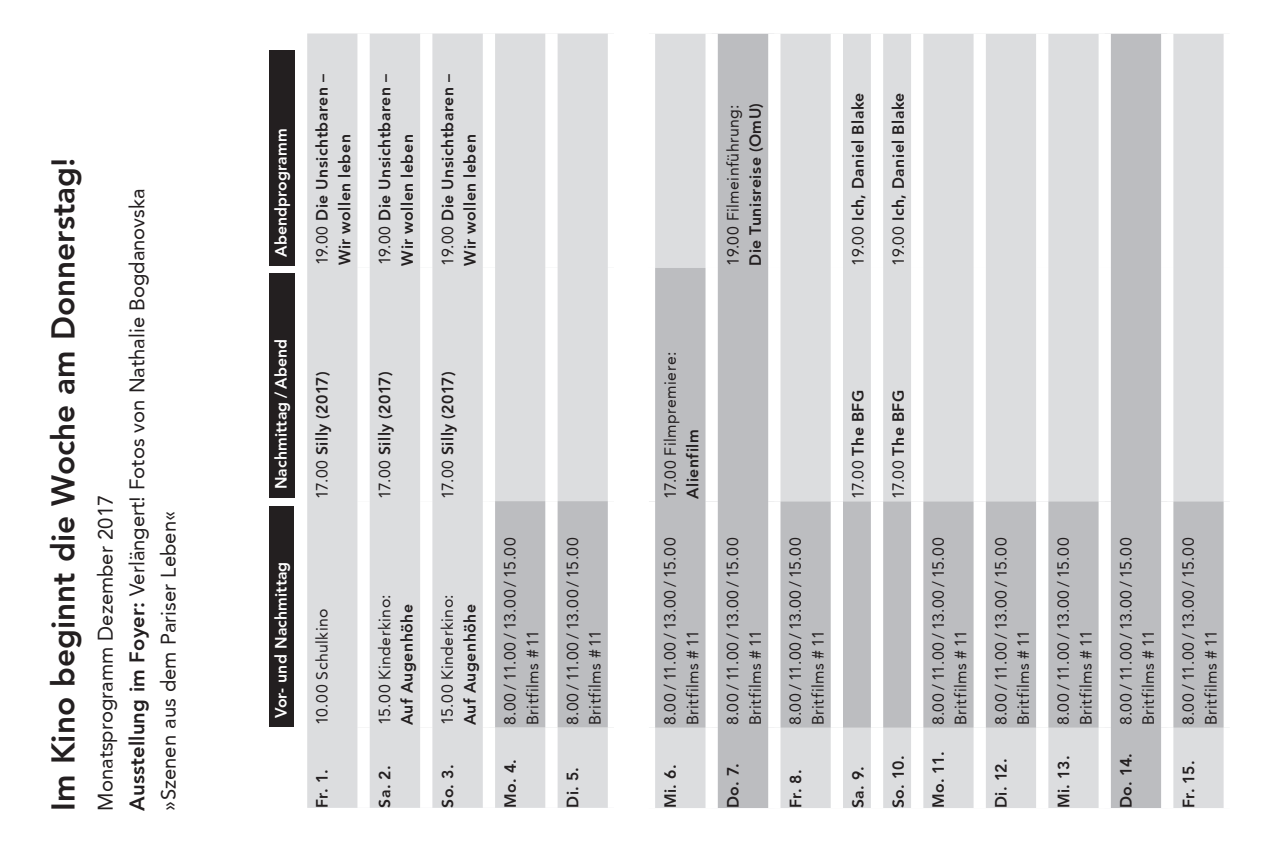
<style>
.page{position:relative;width:1263px;height:842px;background:#fff}
.page>*{position:absolute;margin:0;border:0;box-sizing:border-box;transform-origin:0 0}
.t1{font:800 31.5px "Avenir";color:#231f20}
.t2{font:20.25px/31.5px "Avenir";color:#231f20}
.t3{font:15.75px/22.5px "Avenir";letter-spacing:.03em;color:#231f20}
.t4{font:800 15.75px/22.5px "Avenir";letter-spacing:.035em;color:#231f20}
.t5{font:800 15.75px "Avenir";letter-spacing:.01em;color:#fff}
.s1{font-weight:800}
.s2{font-weight:400}
</style>
<div class="page">
<div style="left:307px;top:33px;width:301px;height:775px;background:#dcdddf"></div>
<div style="left:495px;top:501px;width:113px;height:226px;background:#bcbdc0"></div>
<div style="left:357px;top:727px;width:13px;height:81px;background:#fff"></div>
<div style="left:357px;top:501px;width:13px;height:226px;background:#fff"></div>
<div style="left:357px;top:268px;width:13px;height:233px;background:#fff"></div>
<div style="left:357px;top:33px;width:13px;height:235px;background:#fff"></div>
<div style="left:483px;top:727px;width:12px;height:81px;background:#fff"></div>
<div style="left:483px;top:501px;width:12px;height:226px;background:#fff"></div>
<div style="left:483px;top:268px;width:12px;height:233px;background:#fff"></div>
<div style="left:483px;top:33px;width:12px;height:235px;background:#fff"></div>
<div style="left:420px;top:727px;width:12px;height:81px;background:#fff"></div>
<div style="left:420px;top:501px;width:12px;height:226px;background:#fff"></div>
<div style="left:420px;top:268px;width:12px;height:233px;background:#fff"></div>
<div style="left:420px;top:33px;width:12px;height:235px;background:#fff"></div>
<div style="left:545px;top:727px;width:13px;height:81px;background:#fff"></div>
<div style="left:545px;top:501px;width:13px;height:226px;background:#fff"></div>
<div style="left:545px;top:268px;width:13px;height:233px;background:#fff"></div>
<div style="left:545px;top:33px;width:13px;height:235px;background:#fff"></div>
<div style="left:269px;top:506px;width:25px;height:221px;background:#231f20"></div>
<div style="left:269px;top:273px;width:25px;height:225px;background:#231f20"></div>
<div style="left:269px;top:50px;width:25px;height:215px;background:#231f20"></div>
<svg style="left:655px;top:34px;width:568px;height:774px;background:#cccdd0"></svg>
<div style="left:768px;top:728px;width:12px;height:80px;background:#fff"></div>
<div style="left:768px;top:501px;width:12px;height:227px;background:#fff"></div>
<div style="left:768px;top:268px;width:12px;height:233px;background:#fff"></div>
<div style="left:768px;top:34px;width:12px;height:234px;background:#fff"></div>
<div style="left:871px;top:728px;width:12px;height:80px;background:#fff"></div>
<div style="left:871px;top:501px;width:12px;height:227px;background:#fff"></div>
<div style="left:871px;top:268px;width:12px;height:233px;background:#fff"></div>
<div style="left:871px;top:34px;width:12px;height:234px;background:#fff"></div>
<div style="left:973px;top:728px;width:13px;height:80px;background:#fff"></div>
<div style="left:973px;top:501px;width:13px;height:227px;background:#fff"></div>
<div style="left:973px;top:268px;width:13px;height:233px;background:#fff"></div>
<div style="left:973px;top:34px;width:13px;height:234px;background:#fff"></div>
<div style="left:1098px;top:728px;width:13px;height:80px;background:#fff"></div>
<div style="left:1098px;top:501px;width:13px;height:227px;background:#fff"></div>
<div style="left:1098px;top:268px;width:13px;height:233px;background:#fff"></div>
<div style="left:1098px;top:34px;width:13px;height:234px;background:#fff"></div>
<div style="left:705px;top:728px;width:13px;height:80px;background:#fff"></div>
<div style="left:705px;top:501px;width:13px;height:227px;background:#fff"></div>
<div style="left:705px;top:268px;width:13px;height:233px;background:#fff"></div>
<div style="left:705px;top:34px;width:13px;height:234px;background:#fff"></div>
<div style="left:831px;top:728px;width:12px;height:80px;background:#fff"></div>
<div style="left:831px;top:501px;width:12px;height:227px;background:#fff"></div>
<div style="left:831px;top:268px;width:12px;height:233px;background:#fff"></div>
<div style="left:831px;top:34px;width:12px;height:234px;background:#fff"></div>
<div style="left:911px;top:728px;width:12px;height:80px;background:#fff"></div>
<div style="left:911px;top:501px;width:12px;height:227px;background:#fff"></div>
<div style="left:911px;top:268px;width:12px;height:233px;background:#fff"></div>
<div style="left:911px;top:34px;width:12px;height:234px;background:#fff"></div>
<div style="left:1036px;top:728px;width:12px;height:80px;background:#fff"></div>
<div style="left:1036px;top:501px;width:12px;height:227px;background:#fff"></div>
<div style="left:1036px;top:268px;width:12px;height:233px;background:#fff"></div>
<div style="left:1036px;top:34px;width:12px;height:234px;background:#fff"></div>
<div style="left:1161px;top:728px;width:12px;height:80px;background:#fff"></div>
<div style="left:1161px;top:501px;width:12px;height:227px;background:#fff"></div>
<div style="left:1161px;top:268px;width:12px;height:233px;background:#fff"></div>
<div style="left:1161px;top:34px;width:12px;height:234px;background:#fff"></div>
<h1 class="t1" style="left:45px;top:810px;width:654px;rotate:-90deg">Im Kino beginnt die Woche am Donnerstag!</h1>
<p class="t2" style="left:90px;top:810px;width:623px;rotate:-90deg">Monatsprogramm Dezember 2017<br><span class="s1">Ausstellung im Foyer:</span> Verlängert! Fotos von Nathalie Bogdanovska »Szenen aus dem Pariser Leben«</p>
<p class="t5" style="left:272px;top:257px;width:130px;rotate:-90deg">Abendprogramm</p>
<p class="t4" style="left:311px;top:265px;width:193px;rotate:-90deg"><span class="s2">19.00</span> Die Unsichtbaren –<br>Wir wollen leben</p>
<p class="t4" style="left:374px;top:265px;width:193px;rotate:-90deg"><span class="s2">19.00</span> Die Unsichtbaren –<br>Wir wollen leben</p>
<p class="t4" style="left:436px;top:265px;width:193px;rotate:-90deg"><span class="s2">19.00</span> Die Unsichtbaren –<br>Wir wollen leben</p>
<p class="t5" style="left:272px;top:489px;width:152px;rotate:-90deg">Nachmittag / Abend</p>
<p class="t4" style="left:311px;top:499px;width:129px;rotate:-90deg"><span class="s2">17.00</span> Silly (2017)</p>
<p class="t5" style="left:272px;top:718px;width:158px;rotate:-90deg">Vor- und Nachmittag</p>
<p class="t3" style="left:311px;top:725px;width:118px;rotate:-90deg">10.00 Schulkino</p>
<p class="t4" style="left:311px;top:808px;width:40px;rotate:-90deg">Fr. 1.</p>
<p class="t4" style="left:374px;top:499px;width:129px;rotate:-90deg"><span class="s2">17.00</span> Silly (2017)</p>
<p class="t4" style="left:436px;top:499px;width:129px;rotate:-90deg"><span class="s2">17.00</span> Silly (2017)</p>
<p class="t3" style="left:373px;top:725px;width:132px;rotate:-90deg">15.00 Kinderkino:</p>
<p class="t4" style="left:396px;top:725px;width:123px;rotate:-90deg">Auf Augenhöhe</p>
<p class="t4" style="left:374px;top:808px;width:44px;rotate:-90deg">Sa. 2.</p>
<p class="t3" style="left:436px;top:725px;width:132px;rotate:-90deg">15.00 Kinderkino:</p>
<p class="t4" style="left:459px;top:725px;width:123px;rotate:-90deg">Auf Augenhöhe</p>
<p class="t4" style="left:436px;top:808px;width:45px;rotate:-90deg">So. 3.</p>
<p class="t3" style="left:499px;top:725px;width:189px;rotate:-90deg">8.00 / 11.00 / 13.00 / 15.00<br>Britfilms # 11</p>
<p class="t4" style="left:499px;top:808px;width:50px;rotate:-90deg">Mo. 4.</p>
<p class="t3" style="left:561px;top:725px;width:189px;rotate:-90deg">8.00 / 11.00 / 13.00 / 15.00<br>Britfilms # 11</p>
<p class="t4" style="left:561px;top:808px;width:42px;rotate:-90deg">Di. 5.</p>
<p class="t3" style="left:722px;top:266px;width:163px;rotate:-90deg">19.00 Filmeinführung:</p>
<p class="t4" style="left:744px;top:266px;width:164px;rotate:-90deg">Die Tunisreise (OmU)</p>
<p class="t4" style="left:847px;top:266px;width:174px;rotate:-90deg"><span class="s2">19.00</span> Ich, Daniel Blake</p>
<p class="t4" style="left:887px;top:266px;width:174px;rotate:-90deg"><span class="s2">19.00</span> Ich, Daniel Blake</p>
<p class="t3" style="left:659px;top:499px;width:148px;rotate:-90deg">17.00 Filmpremiere:</p>
<p class="t4" style="left:681px;top:499px;width:71px;rotate:-90deg">Alienfilm</p>
<p class="t3" style="left:659px;top:725px;width:189px;rotate:-90deg">8.00 / 11.00 / 13.00 / 15.00<br>Britfilms # 11</p>
<p class="t4" style="left:659px;top:808px;width:45px;rotate:-90deg">Mi. 6.</p>
<p class="t3" style="left:721px;top:725px;width:189px;rotate:-90deg">8.00 / 11.00 / 13.00 / 15.00<br>Britfilms # 11</p>
<p class="t4" style="left:722px;top:808px;width:46px;rotate:-90deg">Do. 7.</p>
<p class="t3" style="left:784px;top:725px;width:189px;rotate:-90deg">8.00 / 11.00 / 13.00 / 15.00<br>Britfilms # 11</p>
<p class="t4" style="left:784px;top:808px;width:40px;rotate:-90deg">Fr. 8.</p>
<p class="t4" style="left:847px;top:499px;width:111px;rotate:-90deg"><span class="s2">17.00</span> The BFG</p>
<p class="t4" style="left:847px;top:808px;width:43px;rotate:-90deg">Sa. 9.</p>
<p class="t4" style="left:887px;top:499px;width:111px;rotate:-90deg"><span class="s2">17.00</span> The BFG</p>
<p class="t4" style="left:887px;top:808px;width:54px;rotate:-90deg">So. 10.</p>
<p class="t3" style="left:927px;top:725px;width:189px;rotate:-90deg">8.00 / 11.00 / 13.00 / 15.00<br>Britfilms # 11</p>
<p class="t4" style="left:927px;top:808px;width:58px;rotate:-90deg">Mo. 11.</p>
<p class="t3" style="left:990px;top:725px;width:189px;rotate:-90deg">8.00 / 11.00 / 13.00 / 15.00<br>Britfilms # 11</p>
<p class="t4" style="left:990px;top:808px;width:51px;rotate:-90deg">Di. 12.</p>
<p class="t3" style="left:1052px;top:725px;width:189px;rotate:-90deg">8.00 / 11.00 / 13.00 / 15.00<br>Britfilms # 11</p>
<p class="t4" style="left:1052px;top:808px;width:54px;rotate:-90deg">Mi. 13.</p>
<p class="t3" style="left:1115px;top:725px;width:189px;rotate:-90deg">8.00 / 11.00 / 13.00 / 15.00<br>Britfilms # 11</p>
<p class="t4" style="left:1115px;top:808px;width:57px;rotate:-90deg">Do. 14.</p>
<p class="t3" style="left:1177px;top:725px;width:189px;rotate:-90deg">8.00 / 11.00 / 13.00 / 15.00<br>Britfilms # 11</p>
<p class="t4" style="left:1177px;top:808px;width:49px;rotate:-90deg">Fr. 15.</p>
</div>
